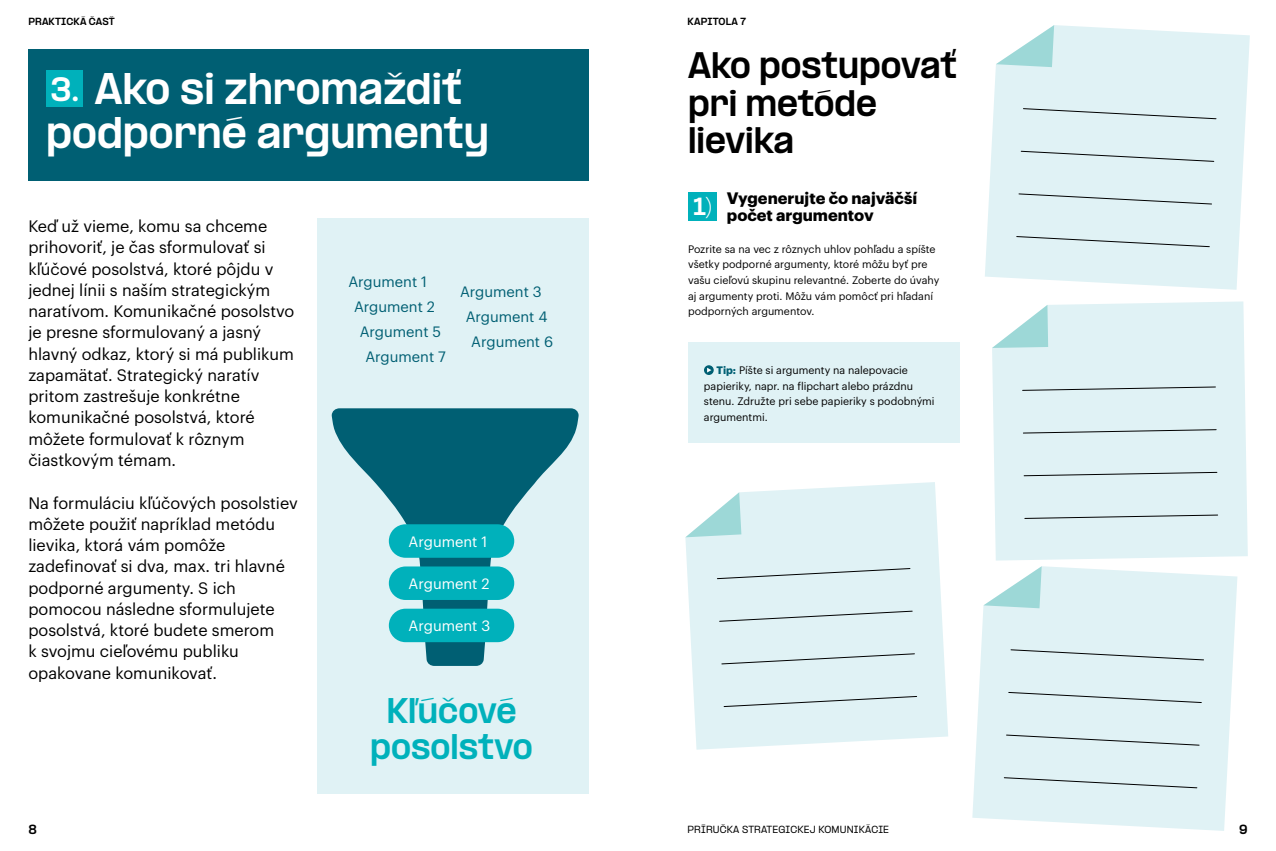
<style>
.page{position:relative;width:1276px;height:851px;background:#fff}
.page>*{position:absolute;margin:0;border:0;box-sizing:border-box;transform-origin:0 0}
.t1{font:800 37.5px/43.8px "PP Formula";color:#fff;text-align:center}
.t2{font:800 31.25px/37.5px "PP Formula";color:#000}
.t3{font:800 30.12px/35.2px "PP Formula";color:#00b1bb;text-align:center}
.t4{font:800 28.62px "PP Formula";color:#fff}
.t5{font:800 21px "PP Formula";color:#fff}
.t6{font:16.25px/21.2px "Graphik";color:#000}
.t7{font:700 16.25px/17.5px "Graphik";color:#000}
.t8{font:14.75px/25.1px "Graphik";color:#005f73;text-align:center}
.t9{font:14.75px "Graphik";color:#fff}
.t10{font:800 11.25px "PP Formula";color:#000}
.t11{font:10.62px/15.6px "Graphik";color:#000}
.t12{font:500 8.75px "PP Formula";letter-spacing:.02em;color:#000}
.t13{font:800 8.75px "PP Formula";letter-spacing:.02em;color:#000}
.s1{font-weight:700;color:#005f73}
</style>
<div class="page">
<div style="left:317px;top:219px;width:271px;height:575px;background:#e0f2f5"></div>
<div style="left:29px;top:50px;width:559px;height:131px;background:#005f73"></div>
<div style="left:46px;top:70px;width:37px;height:37px;background:#00b1bb"></div>
<svg style="left:332px;top:408px;width:246px;height:257px"></svg>
<div style="left:389px;top:524px;width:125px;height:33px;background:#00b1bb;border-radius:17px"></div>
<div style="left:389px;top:566px;width:125px;height:34px;background:#00b1bb;border-radius:17px"></div>
<div style="left:389px;top:608px;width:125px;height:34px;background:#00b1bb;border-radius:17px"></div>
<div style="left:688px;top:192px;width:29px;height:29px;background:#00b1bb"></div>
<div style="left:688px;top:342px;width:271px;height:101px;background:#e0f2f5"></div>
<svg style="left:704px;top:365px;width:10px;height:10px"></svg>
<svg style="left:707px;top:367px;width:4px;height:5px"></svg>
<svg style="left:685px;top:482px;width:263px;height:267px;background:#e3f3f5"></svg>
<svg style="left:685px;top:492px;width:56px;height:45px"></svg>
<svg style="left:716px;top:567px;width:194px;height:12px;background:#cddde0"></svg>
<svg style="left:719px;top:610px;width:194px;height:12px;background:#cddde0"></svg>
<svg style="left:721px;top:653px;width:194px;height:11px;background:#cbdcde"></svg>
<svg style="left:723px;top:695px;width:194px;height:12px;background:#cddde0"></svg>
<svg style="left:985px;top:25px;width:264px;height:265px;background:#e3f3f5"></svg>
<svg style="left:996px;top:25px;width:58px;height:42px"></svg>
<svg style="left:1022px;top:108px;width:194px;height:11px;background:#cbdcde"></svg>
<svg style="left:1020px;top:150px;width:194px;height:12px;background:#cddde0"></svg>
<svg style="left:1018px;top:193px;width:194px;height:12px;background:#cddde0"></svg>
<svg style="left:1016px;top:236px;width:194px;height:11px;background:#cbdbde"></svg>
<div style="left:992px;top:301px;width:255px;height:259px;background:#e0f2f5"></div>
<svg style="left:992px;top:305px;width:56px;height:43px"></svg>
<svg style="left:1022px;top:386px;width:194px;height:5px"></svg>
<svg style="left:1022px;top:429px;width:195px;height:4px"></svg>
<svg style="left:1023px;top:471px;width:194px;height:5px"></svg>
<svg style="left:1024px;top:514px;width:194px;height:5px"></svg>
<svg style="left:972px;top:566px;width:265px;height:264px;background:#e3f3f5"></svg>
<svg style="left:983px;top:566px;width:58px;height:42px"></svg>
<svg style="left:1010px;top:649px;width:194px;height:11px;background:#cbdcde"></svg>
<svg style="left:1008px;top:691px;width:194px;height:12px;background:#cddde0"></svg>
<svg style="left:1005px;top:734px;width:194px;height:11px;background:#ccdcdf"></svg>
<svg style="left:1003px;top:776px;width:194px;height:12px;background:#cddde0"></svg>
<p class="t13" style="left:28px;top:16px;width:88px">PRAKTICKÁ ČASŤ</p>
<p class="t13" style="left:687px;top:16px;width:60px">KAPITOLA 7</p>
<h1 class="t1" style="left:46px;top:67px;width:444px">Ako si zhromaždiť podporné argumenty</h1>
<h3 class="t4" style="left:51px;top:71px;width:30px">3.</h3>
<p class="t6" style="left:28px;top:214px;width:267px">Keď už vieme, komu sa chceme prihovoriť, je čas sformulovať si kľúčové posolstvá, ktoré pôjdu v jednej línii s naším strategickým naratívom. Komunikačné posolstvo je presne sformulovaný a jasný hlavný odkaz, ktorý si má publikum zapamätať. Strategický naratív pritom zastrešuje konkrétne komunikačné posolstvá, ktoré môžete formulovať k rôznym čiastkovým témam.</p>
<p class="t6" style="left:28px;top:490px;width:271px">Na formuláciu kľúčových posolstiev môžete použiť napríklad metódu lievika, ktorá vám pomôže zadefinovať si dva, max. tri hlavné podporné argumenty. S ich pomocou následne sformulujete posolstvá, ktoré budete smerom<br>k svojmu cieľovému publiku opakovane komunikovať.</p>
<p class="t8" style="left:348px;top:268px;width:80px">Argument 1</p>
<p class="t8" style="left:354px;top:293px;width:82px">Argument 2</p>
<p class="t8" style="left:460px;top:277px;width:83px">Argument 3</p>
<p class="t8" style="left:466px;top:302px;width:83px">Argument 4</p>
<p class="t8" style="left:360px;top:318px;width:88px">Argument 5<br>Argument 7</p>
<p class="t8" style="left:471px;top:327px;width:83px">Argument 6</p>
<p class="t9" style="left:408px;top:530px;width:80px">Argument 1</p>
<p class="t9" style="left:408px;top:572px;width:82px">Argument 2</p>
<p class="t9" style="left:408px;top:614px;width:83px">Argument 3</p>
<h3 class="t3" style="left:370px;top:693px;width:164px">Kľúčové posolstvo</h3>
<h2 class="t2" style="left:688px;top:47px;width:271px">Ako postupovať pri metóde lievika</h2>
<p class="t7" style="left:727px;top:188px;width:192px">Vygenerujte čo najväčší počet argumentov</p>
<p class="t11" style="left:688px;top:240px;width:253px">Pozrite sa na vec z rôznych uhlov pohľadu a spíšte všetky podporné argumenty, ktoré môžu byť pre vašu cieľovú skupinu relevantné. Zoberte do úvahy aj argumenty proti. Môžu vám pomôcť pri hľadaní podporných argumentov.</p>
<p class="t5" style="left:693px;top:193px;width:20px">1)</p>
<p class="t11" style="left:704px;top:361px;width:232px;text-indent:13px"><span class="s1">Tip:</span> Píšte si argumenty na nalepovacie papieriky, napr. na flipchart alebo prázdnu stenu. Združte pri sebe papieriky s podobnými argumentmi.</p>
<p class="t10" style="left:28px;top:822px;width:10px">8</p>
<p class="t12" style="left:687px;top:823px;width:203px">PRÍRUČKA STRATEGICKEJ KOMUNIKÁCIE</p>
<p class="t10" style="left:1239px;top:822px;width:10px">9</p>
</div>
